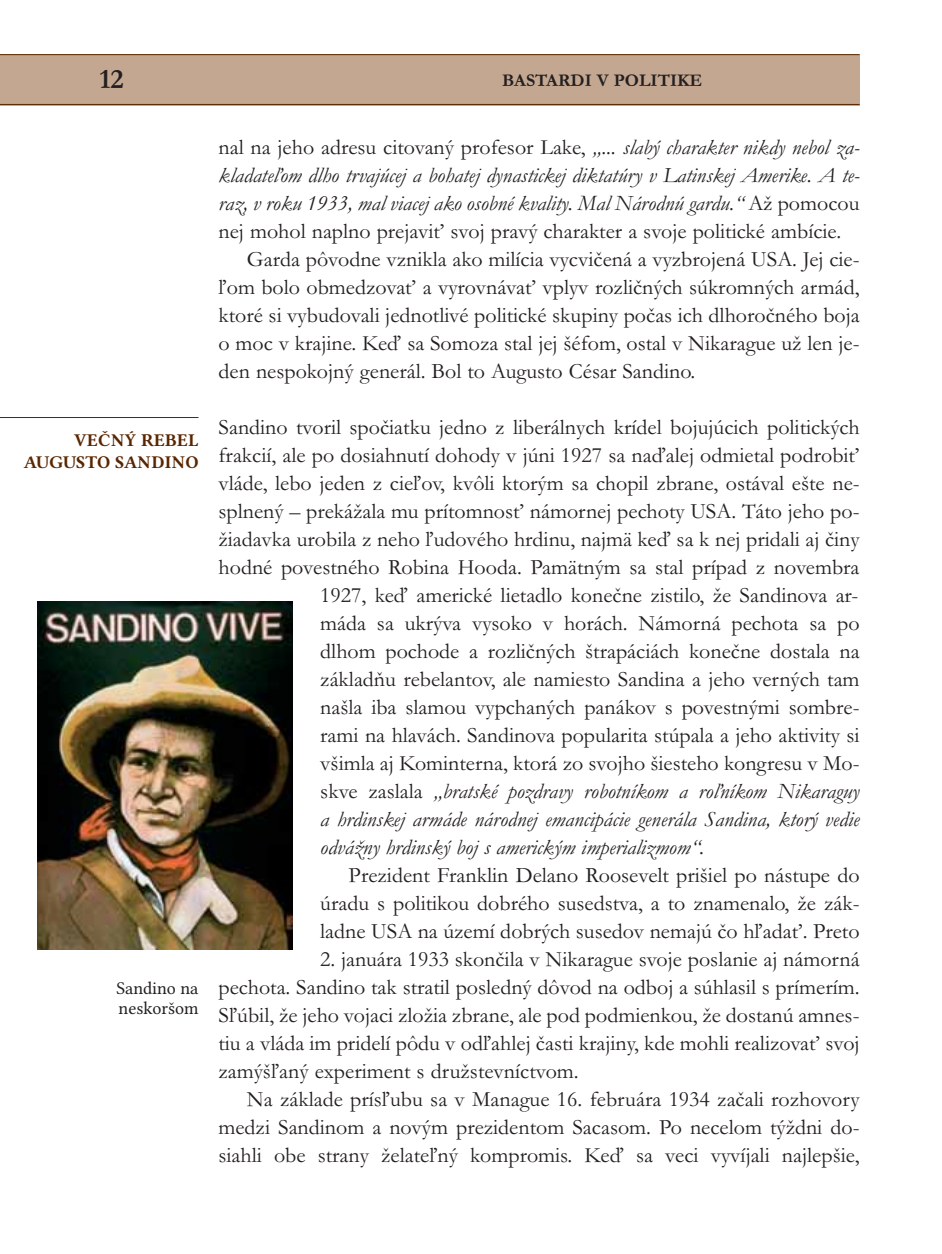
<style>
.page{position:relative;width:942px;height:1254px;background:#fff}
.page>*{position:absolute;margin:0;border:0;box-sizing:border-box;transform-origin:0 0}
.t1{font:700 28px "Garamond";color:#231f20}
.t2{font:22px/28px "Garamond";color:#231f20;text-align:justify}
.t3{font:italic 22px "Garamond";color:#231f20}
.t4{font:18px/22px "Lin Libertine OB";letter-spacing:.005em;color:#592600;text-align:right}
.t5{font:18px/20px "Lin Libertine O";color:#231f20}
.t6{font:700 18px "Garamond";color:#231f20}
.s1{font-style:italic}
.s2{font-style:normal}
</style>
<div class="page">
<div style="left:0;top:54px;width:859px;height:51px;background:#c3a791"></div>
<hr style="left:0;top:54px;width:859px;height:1px;background:#592600">
<hr style="left:0;top:104px;width:859px;height:1px;background:#592600">
<hr style="left:0;top:417px;width:198px;height:1px;background:#592600">
<img style="left:37px;top:601px;width:255px;height:348px">
<p class="t1" style="left:99px;top:68px;width:26px">12</p>
<p class="t6" style="left:502px;top:73px;width:201px">BASTARDI V POLITIKE</p>
<p class="t4" style="left:24px;top:431px;width:176px">VEČNÝ REBEL<br>AUGUSTO SANDINO</p>
<p class="t5" style="left:116px;top:979px;width:84px">Sandino na neskoršom</p>
<p class="t2" style="left:218px;top:135px;width:642px">nal na jeho adresu citovaný profesor Lake, <span class="s1">„... slabý charakter nikdy nebol za-</span></p>
<p class="t3" style="left:218px;top:167px;width:642px">kladateľom dlho trvajúcej a bohatej dynastickej diktatúry v Latinskej Amerike. A te-</p>
<p class="t3" style="left:218px;top:195px;width:642px">raz, v roku 1933, mal viacej ako osobné kvality. Mal Národnú gardu.“ <span class="s2">Až pomocou</span></p>
<p class="t2" style="left:218px;top:219px;width:624px">nej mohol naplno prejaviť svoj pravý charakter a svoje politické ambície.</p>
<p class="t2" style="left:247px;top:247px;width:614px">Garda pôvodne vznikla ako milícia vycvičená a vyzbrojená USA. Jej cie-</p>
<p class="t2" style="left:218px;top:275px;width:642px">ľom bolo obmedzovať a vyrovnávať vplyv rozličných súkromných armád,</p>
<p class="t2" style="left:218px;top:303px;width:642px">ktoré si vybudovali jednotlivé politické skupiny počas ich dlhoročného boja</p>
<p class="t2" style="left:218px;top:331px;width:642px">o moc v krajine. Keď sa Somoza stal jej šéfom, ostal v Nikarague už len je-</p>
<p class="t2" style="left:218px;top:359px;width:478px">den nespokojný generál. Bol to Augusto César Sandino.</p>
<p class="t2" style="left:218px;top:415px;width:642px">Sandino tvoril spočiatku jedno z liberálnych krídel bojujúcich politických</p>
<p class="t2" style="left:218px;top:443px;width:642px">frakcií, ale po dosiahnutí dohody v júni 1927 sa naďalej odmietal podrobiť</p>
<p class="t2" style="left:218px;top:471px;width:642px">vláde, lebo jeden z cieľov, kvôli ktorým sa chopil zbrane, ostával ešte ne-</p>
<p class="t2" style="left:218px;top:499px;width:642px">splnený – prekážala mu prítomnosť námornej pechoty USA. Táto jeho po-</p>
<p class="t2" style="left:218px;top:527px;width:642px">žiadavka urobila z neho ľudového hrdinu, najmä keď sa k nej pridali aj činy</p>
<p class="t2" style="left:218px;top:555px;width:642px">hodné povestného Robina Hooda. Pamätným sa stal prípad z novembra</p>
<p class="t2" style="left:320px;top:583px;width:539px">1927, keď americké lietadlo konečne zistilo, že Sandinova ar-</p>
<p class="t2" style="left:320px;top:611px;width:540px">máda sa ukrýva vysoko v horách. Námorná pechota sa po</p>
<p class="t2" style="left:320px;top:639px;width:540px">dlhom pochode a rozličných štrapáciách konečne dostala na</p>
<p class="t2" style="left:320px;top:667px;width:540px">základňu rebelantov, ale namiesto Sandina a jeho verných tam</p>
<p class="t2" style="left:320px;top:695px;width:540px">našla iba slamou vypchaných panákov s povestnými sombre-</p>
<p class="t2" style="left:320px;top:723px;width:540px">rami na hlavách. Sandinova popularita stúpala a jeho aktivity si</p>
<p class="t2" style="left:320px;top:751px;width:541px">všimla aj Kominterna, ktorá zo svojho šiesteho kongresu v Mo-</p>
<p class="t3" style="left:320px;top:783px;width:540px"><span class="s2">skve zaslala</span> „bratské pozdravy robotníkom a roľníkom Nikaraguy</p>
<p class="t3" style="left:320px;top:811px;width:540px">a hrdinskej armáde národnej emancipácie generála Sandina, ktorý vedie</p>
<p class="t3" style="left:320px;top:839px;width:385px">odvážny hrdinský boj s americkým imperializmom“.</p>
<p class="t2" style="left:320px;top:863px;width:541px;text-indent:28px">Prezident Franklin Delano Roosevelt prišiel po nástupe do úradu s politikou dobrého susedstva, a to znamenalo, že zák - ladne USA na území dobrých susedov nemajú čo hľadať. Preto</p>
<p class="t2" style="left:218px;top:947px;width:642px;text-indent:102px">2. januára 1933 skončila v Nikarague svoje poslanie aj námorná pechota. Sandino tak stratil posledný dôvod na odboj a súhlasil s prímerím.<br>Sľúbil, že jeho vojaci zložia zbrane, ale pod podmienkou, že dostanú amnes&shy;tiu a vláda im pridelí pôdu v odľahlej časti krajiny, kde mohli realizovať svoj zamýšľaný experiment s družstevníctvom.</p>
<p class="t2" style="left:218px;top:1087px;width:642px;text-indent:28px">Na základe prísľubu sa v Manague 16. februára 1934 začali rozhovory medzi Sandinom a novým prezidentom Sacasom. Po necelom týždni do&shy;siahli obe strany želateľný kompromis. Keď sa veci vyvíjali najlepšie,</p>
</div>
